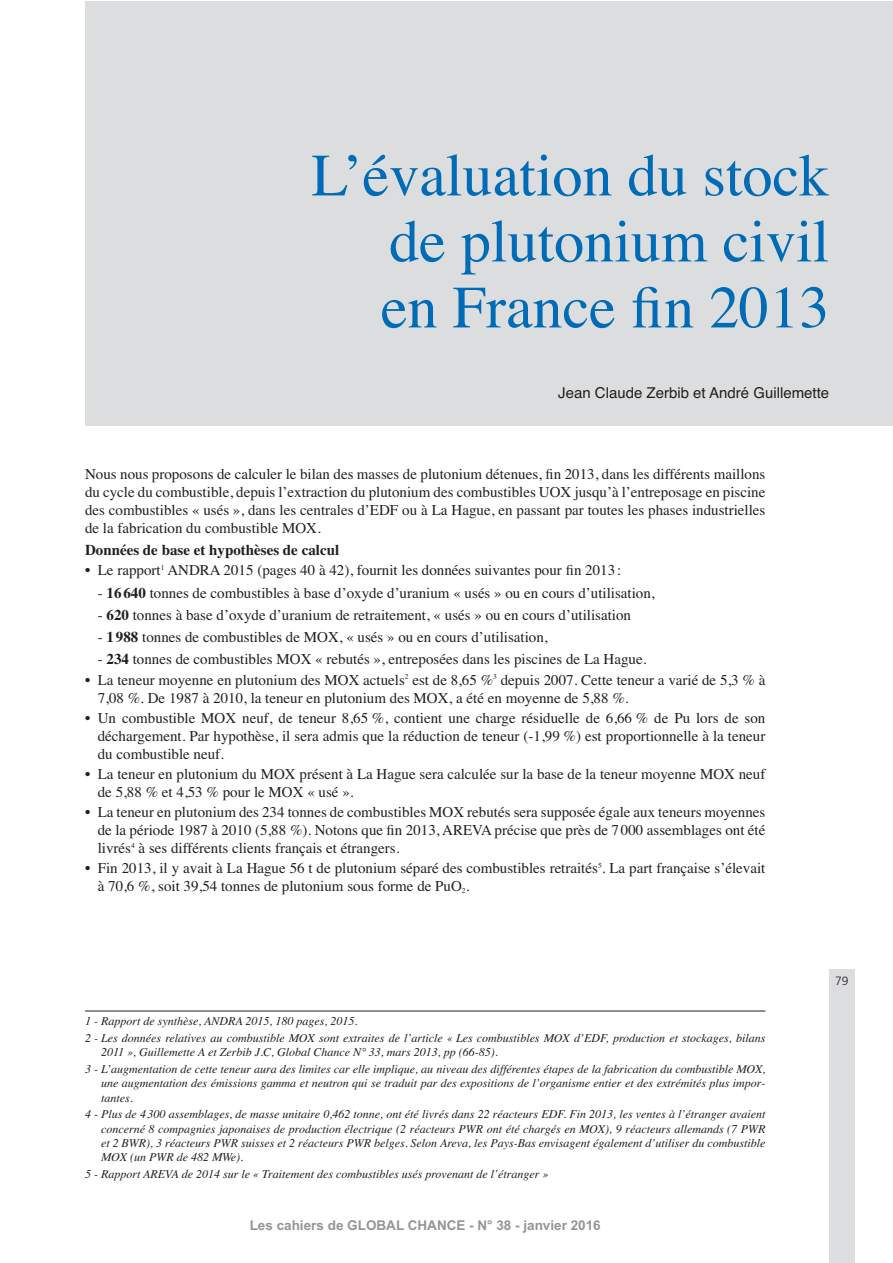
<style>
.page{position:relative;width:893px;height:1263px;background:#fff}
.page>*{position:absolute;margin:0;border:0;box-sizing:border-box;transform-origin:0 0}
.t1{font:60px/66px "Times";color:#006bb6;text-align:justify}
.t2{font:15px/18px "Times";color:#231f20;text-align:justify}
.t3{font:15px "Helvetica";color:#231f20}
.t4{font:700 15px "Times";color:#231f20}
.t5{font:700 13.5px "Arial";color:#939598}
.t6{font:italic 12px/14.4px "Times";color:#231f20}
.t7{font:300 12px "Frutiger";color:#231f20}
.s1{font-weight:700}
</style>
<div class="page">
<div style="left:829px;top:969px;width:26px;height:294px;background:#dcddde"></div>
<div style="left:85px;top:1px;width:807px;height:424px;background:#dcddde"></div>
<hr style="left:85px;top:1011px;width:680px;height:1px;background:#231f20">
<h1 class="t1" style="left:381px;top:137px;width:450px;text-indent:-69px">L’évaluation du stock de plutonium civil en France fin 2013</h1>
<p class="t3" style="left:558px;top:381px;width:272px">Jean Claude Zerbib et André Guillemette</p>
<p class="t2" style="left:85px;top:464px;width:682px">Nous nous proposons de calculer le bilan des masses de plutonium détenues, fin 2013, dans les différents maillons du cycle du combustible, depuis l’extraction du plutonium des combustibles UOX jusqu’à l’entreposage en piscine des combustibles « usés », dans les centrales d’EDF ou à La Hague, en passant par toutes les phases industrielles de la fabrication du combustible MOX.</p>
<p class="t4" style="left:85px;top:536px;width:256px">Données de base et hypothèses de calcul</p>
<p class="t2" style="left:85px;top:560px;width:538px">• Le rapport<sup>1</sup> ANDRA 2015 (pages 40 à 42), fournit les données suivantes pour fin 2013 :</p>
<p class="t2" style="left:98px;top:582px;width:558px">- <span class="s1">16 640</span> tonnes de combustibles à base d’oxyde d’uranium « usés » ou en cours d’utilisation,</p>
<p class="t2" style="left:98px;top:605px;width:535px">- <span class="s1">620</span> tonnes à base d’oxyde d’uranium de retraitement, « usés » ou en cours d’utilisation</p>
<p class="t2" style="left:98px;top:627px;width:451px">- <span class="s1">1 988</span> tonnes de combustibles de MOX, « usés » ou en cours d’utilisation,</p>
<p class="t2" style="left:98px;top:649px;width:550px">- <span class="s1">234</span> tonnes de combustibles MOX « rebutés », entreposées dans les piscines de La Hague.</p>
<p class="t2" style="left:98px;top:669px;width:669px;text-indent:-13px">• La teneur moyenne en plutonium des MOX actuels<sup>2</sup> est de 8,65 %<sup>3</sup> depuis 2007. Cette teneur a varié de 5,3 % à<br>7,08 %. De 1987 à 2010, la teneur en plutonium des MOX, a été en moyenne de 5,88 %.</p>
<p class="t2" style="left:98px;top:707px;width:669px;text-indent:-13px">• Un combustible MOX neuf, de teneur 8,65 %, contient une charge résiduelle de 6,66 % de Pu lors de son déchargement. Par hypothèse, il sera admis que la réduction de teneur (-1,99 %) est proportionnelle à la teneur du combustible neuf.</p>
<p class="t2" style="left:98px;top:763px;width:669px;text-indent:-13px">• La teneur en plutonium du MOX présent à La Hague sera calculée sur la base de la teneur moyenne MOX neuf de 5,88 % et 4,53 % pour le MOX « usé ».</p>
<p class="t2" style="left:98px;top:802px;width:669px;text-indent:-13px">• La teneur en plutonium des 234 tonnes de combustibles MOX rebutés sera supposée égale aux teneurs moyennes de la période 1987 à 2010 (5,88 %). Notons que fin 2013, AREVA précise que près de 7 000 assemblages ont été livrés<sup>4</sup> à ses différents clients français et étrangers.</p>
<p class="t2" style="left:98px;top:858px;width:669px;text-indent:-13px">• Fin 2013, il y avait à La Hague 56 t de plutonium séparé des combustibles retraités<sup>5</sup>. La part française s’élevait à 70,6 %, soit 39,54 tonnes de plutonium sous forme de PuO<sub>2</sub>.</p>
<p class="t6" style="left:85px;top:1012px;width:682px;line-height:16.5px">1 - Rapport de synthèse, ANDRA 2015, 180 pages, 2015.<br>2 - Les données relatives au combustible MOX sont extraites de l’article « Les combustibles MOX d’EDF, production et stockages, bilans</p>
<p class="t6" style="left:85px;top:1043px;width:682px;line-height:16.5px;text-indent:16px">2011 », Guillemette A et Zerbib J.C, Global Chance N° 33, mars 2013, pp (66-85).<br>3 - L’augmentation de cette teneur aura des limites car elle implique, au niveau des différentes étapes de la fabrication du combustible MOX,</p>
<p class="t6" style="left:101px;top:1075px;width:666px">une augmentation des émissions gamma et neutron qui se traduit par des expositions de l’organisme entier et des extrémités plus impor&shy;tantes.</p>
<p class="t6" style="left:101px;top:1106px;width:666px;text-align:justify;text-indent:-16px">4 - Plus de 4 300 assemblages, de masse unitaire 0,462 tonne, ont été livrés dans 22 réacteurs EDF. Fin 2013, les ventes à l’étranger avaient concerné 8 compagnies japonaises de production électrique (2 réacteurs PWR ont été chargés en MOX), 9 réacteurs allemands (7 PWR et 2 BWR), 3 réacteurs PWR suisses et 2 réacteurs PWR belges. Selon Areva, les Pays-Bas envisagent également d’utiliser du combustible MOX (un PWR de 482 MWe).</p>
<p class="t6" style="left:85px;top:1166px;width:465px">5 - Rapport AREVA de 2014 sur le « Traitement des combustibles usés provenant de l’étranger »</p>
<p class="t5" style="left:250px;top:1217px;width:353px">Les cahiers de GLOBAL CHANCE - N° 38 - janvier 2016</p>
<p class="t7" style="left:835px;top:974px;width:15px">79</p>
</div>
